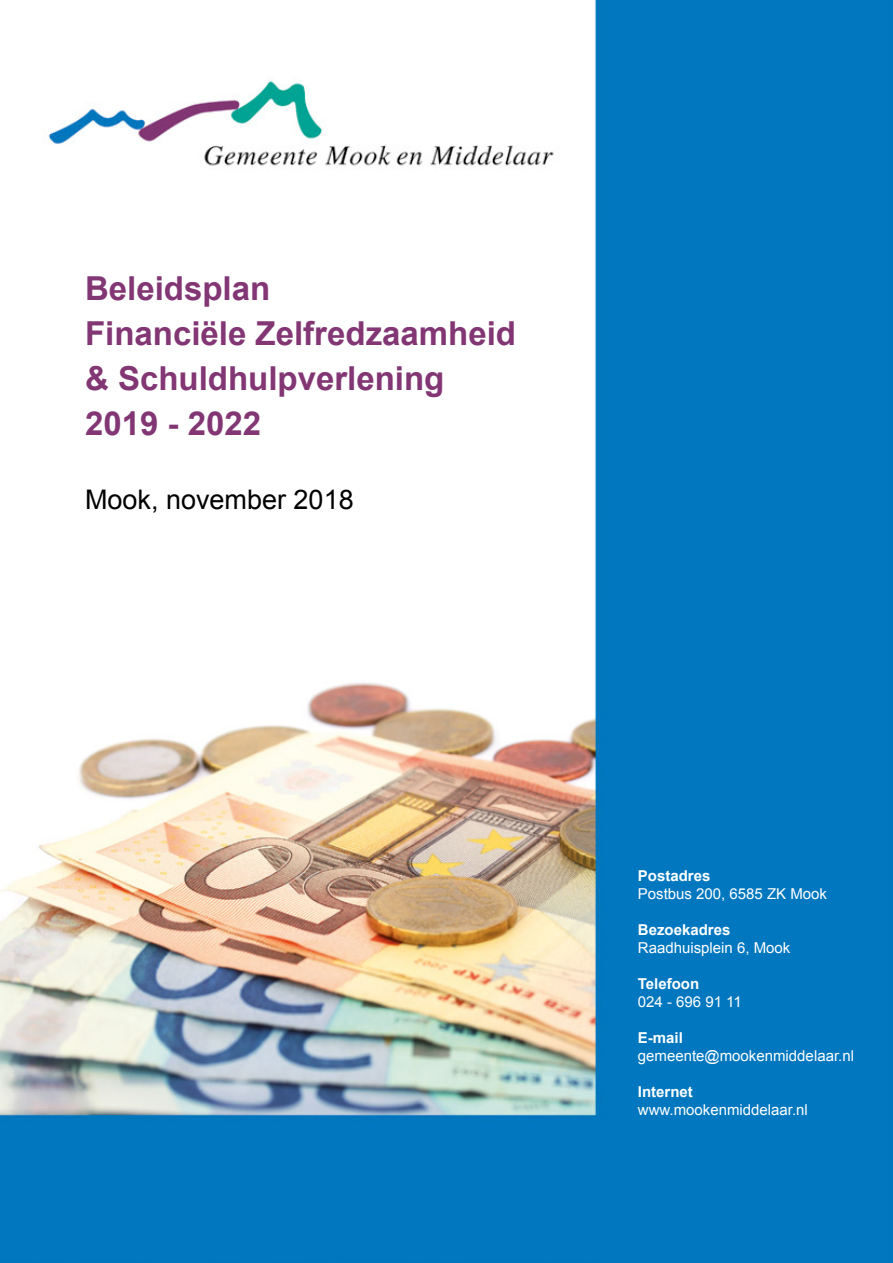
<style>
.page{position:relative;width:893px;height:1263px;background:#fff}
.page>*{position:absolute;margin:0;border:0;box-sizing:border-box;transform-origin:0 0}
.t1{font:700 33px/45px "Arial";color:#823674}
.t2{font:27px "Arial";color:#000}
.t3{font:15px "Arial";color:#fff}
.t4{font:700 15px "Arial";color:#fff}
</style>
<div class="page">
<img style="left:0;top:0;width:893px;height:1263px">
<h1 class="t1" style="left:85px;top:266px;width:432px">Beleidsplan<br>Financiële Zelfredzaamheid &amp; Schuldhulpverlening<br>2019 - 2022</h1>
<h2 class="t2" style="left:85px;top:484px;width:270px">Mook, november 2018</h2>
<p class="t4" style="left:638px;top:868px;width:74px">Postadres</p>
<p class="t3" style="left:638px;top:886px;width:191px">Postbus 200, 6585 ZK Mook</p>
<p class="t4" style="left:638px;top:922px;width:94px">Bezoekadres</p>
<p class="t3" style="left:638px;top:940px;width:154px">Raadhuisplein 6, Mook</p>
<p class="t4" style="left:638px;top:976px;width:63px">Telefoon</p>
<p class="t3" style="left:638px;top:994px;width:105px">024 - 696 91 11</p>
<p class="t4" style="left:638px;top:1030px;width:47px">E-mail</p>
<p class="t3" style="left:638px;top:1048px;width:218px">gemeente@mookenmiddelaar.nl</p>
<p class="t4" style="left:638px;top:1084px;width:57px">Internet</p>
<p class="t3" style="left:638px;top:1102px;width:172px">www.mookenmiddelaar.nl</p>
</div>
